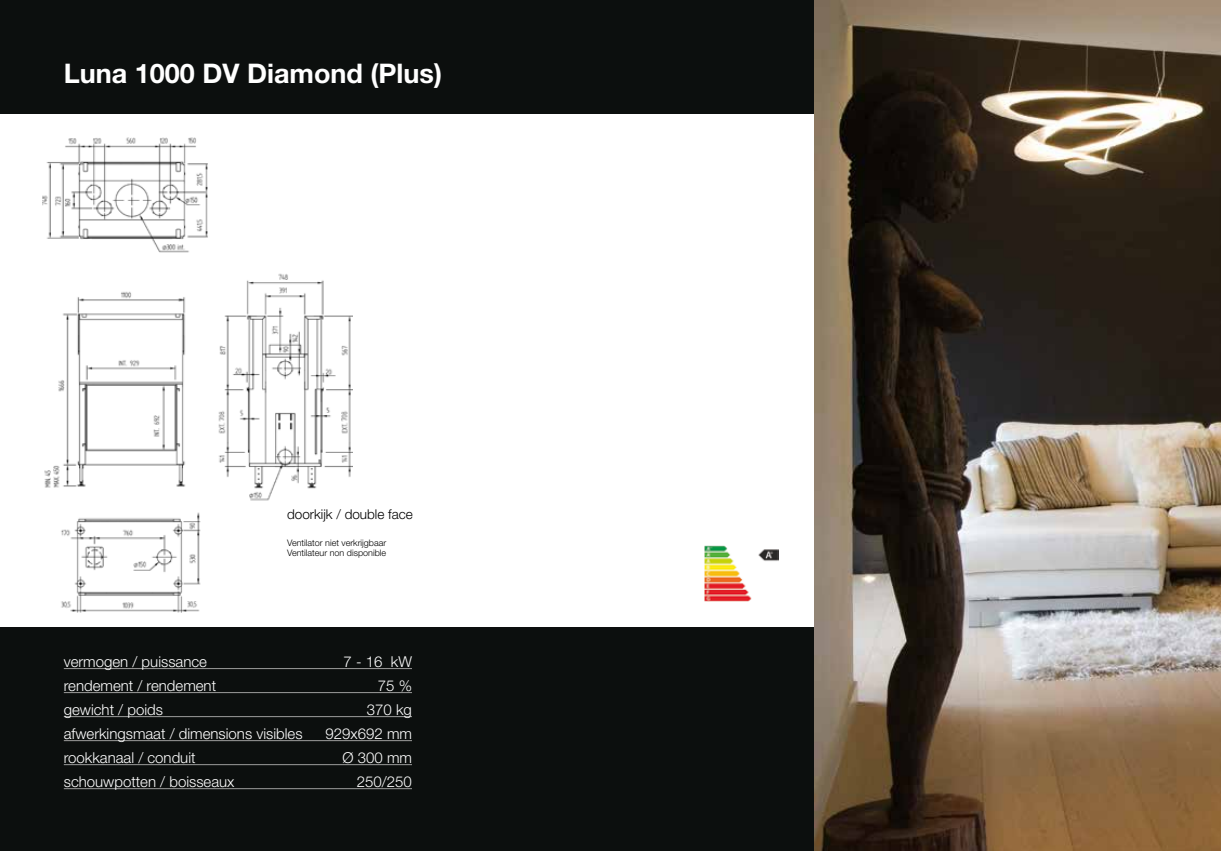
<style>
.page{position:relative;width:1221px;height:851px;background:#fff}
.page>*{position:absolute;margin:0;border:0;box-sizing:border-box;transform-origin:0 0}
.t1{font:700 27px "Helvetica Neue LT Std";color:#fff}
.t2{font:300 15px "Helvetica Neue LT Std";color:#fff}
.t3{font:300 13.5px "Helvetica Neue LT Std";color:#000}
.t4{font:300 9px/10.8px "Helvetica Neue LT Std";color:#000}
</style>
<div class="page">
<div style="left:0;top:0;width:1220px;height:850px;background:#0c0f0e"></div>
<div style="left:0;top:114px;width:1220px;height:512px;background:#fff"></div>
<img style="left:814px;top:0;width:406px;height:850px">
<img style="left:43px;top:137px;width:309px;height:475px">
<img style="left:705px;top:546px;width:73px;height:56px">
<hr style="left:64px;top:668px;width:348px;height:1px;background:#9d9d9c">
<hr style="left:64px;top:692px;width:348px;height:1px;background:#9d9d9c">
<hr style="left:64px;top:716px;width:348px;height:1px;background:#9d9d9c">
<hr style="left:64px;top:740px;width:348px;height:1px;background:#9d9d9c">
<hr style="left:64px;top:764px;width:348px;height:1px;background:#9d9d9c">
<hr style="left:64px;top:788px;width:348px;height:1px;background:#9d9d9c">
<h1 class="t1" style="left:64px;top:57px;width:380px">Luna 1000 DV Diamond (Plus)</h1>
<p class="t3" style="left:287px;top:505px;width:127px">doorkijk / double face</p>
<p class="t4" style="left:287px;top:536px;width:101px">Ventilator niet verkrijgbaar<br>Ventilateur non disponible</p>
<p class="t2" style="left:64px;top:652px;width:145px">vermogen / puissance</p>
<p class="t2" style="left:343px;top:652px;width:70px">7 - 16 kW</p>
<p class="t2" style="left:64px;top:676px;width:154px">rendement / rendement</p>
<p class="t2" style="left:378px;top:676px;width:36px">75 %</p>
<p class="t2" style="left:64px;top:700px;width:101px">gewicht / poids</p>
<p class="t2" style="left:367px;top:700px;width:47px">370 kg</p>
<p class="t2" style="left:64px;top:724px;width:240px">afwerkingsmaat / dimensions visibles</p>
<p class="t2" style="left:325px;top:724px;width:88px">929x692 mm</p>
<p class="t2" style="left:64px;top:748px;width:133px">rookkanaal / conduit</p>
<p class="t2" style="left:342px;top:748px;width:71px">Ø 300 mm</p>
<p class="t2" style="left:64px;top:772px;width:172px">schouwpotten / boisseaux</p>
<p class="t2" style="left:357px;top:772px;width:57px">250/250</p>
</div>
